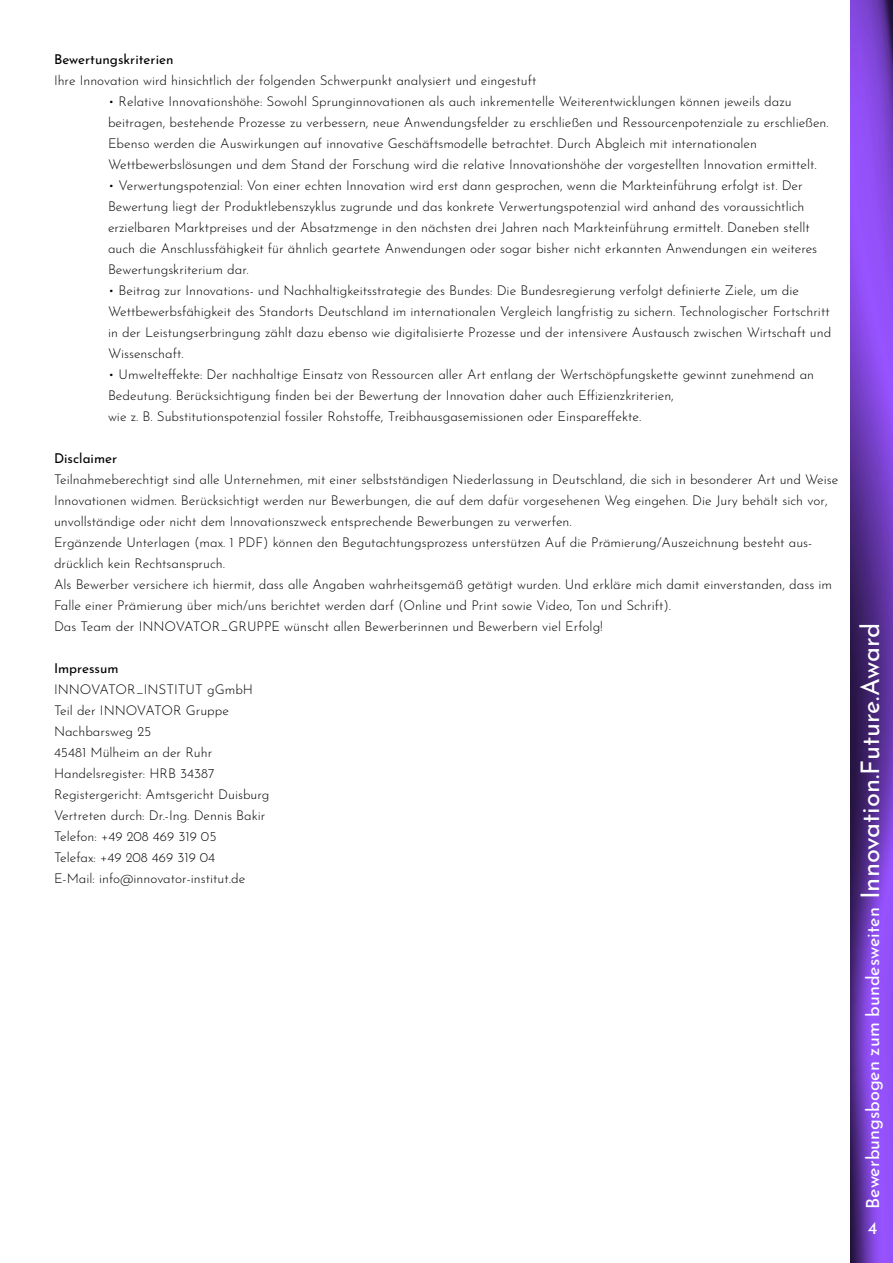
<style>
.page{position:relative;width:893px;height:1263px;background:#fff}
.page>*{position:absolute;margin:0;border:0;box-sizing:border-box;transform-origin:0 0}
.t1{font:18px "Josefin Sans";color:#fff}
.t2{font:300 13.5px/21px "Josefin Sans";color:#000}
.t3{font:13.5px "Josefin Sans";color:#000}
.s1{font-size:25.5px}
</style>
<div class="page">
<img style="left:850px;top:0;width:43px;height:1263px">
<p class="t3" style="left:54px;top:49px;width:121px">Bewertungskriterien</p>
<p class="t2" style="left:54px;top:69px;width:484px">Ihre Innovation wird hinsichtlich der folgenden Schwerpunkt analysiert und eingestuft</p>
<p class="t2" style="left:108px;top:90px;width:722px">• Relative Innovationshöhe: Sowohl Sprunginnovationen als auch inkrementelle Weiterentwicklungen können jeweils dazu beitragen, bestehende Prozesse zu verbessern, neue Anwendungsfelder zu erschließen und Ressourcenpotenziale zu erschließen.<br>Ebenso werden die Auswirkungen auf innovative Geschäftsmodelle betrachtet. Durch Abgleich mit internationalen Wettbewerbslösungen und dem Stand der Forschung wird die relative Innovationshöhe der vorgestellten Innovation ermittelt.</p>
<p class="t2" style="left:108px;top:174px;width:711px">• Verwertungspotenzial: Von einer echten Innovation wird erst dann gesprochen, wenn die Markteinführung erfolgt ist. Der Bewertung liegt der Produktlebenszyklus zugrunde und das konkrete Verwertungspotenzial wird anhand des voraussichtlich erzielbaren Marktpreises und der Absatzmenge in den nächsten drei Jahren nach Markteinführung ermittelt. Daneben stellt auch die Anschlussfähigkeit für ähnlich geartete Anwendungen oder sogar bisher nicht erkannten Anwendungen ein weiteres Bewertungskriterium dar.</p>
<p class="t2" style="left:108px;top:279px;width:725px">• Beitrag zur Innovations- und Nachhaltigkeitsstrategie des Bundes: Die Bundesregierung verfolgt definierte Ziele, um die Wettbewerbsfähigkeit des Standorts Deutschland im internationalen Vergleich langfristig zu sichern. Technologischer Fortschritt in der Leistungserbringung zählt dazu ebenso wie digitalisierte Prozesse und der intensivere Austausch zwischen Wirtschaft und Wissenschaft.</p>
<p class="t2" style="left:108px;top:363px;width:708px">• Umwelteffekte: Der nachhaltige Einsatz von Ressourcen aller Art entlang der Wertschöpfungskette gewinnt zunehmend an<br>Bedeutung. Berücksichtigung finden bei der Bewertung der Innovation daher auch Effizienzkriterien,<br>wie z. B. Substitutionspotenzial fossiler Rohstoffe, Treibhausgasemissionen oder Einspareffekte.</p>
<p class="t3" style="left:54px;top:448px;width:65px">Disclaimer</p>
<p class="t2" style="left:54px;top:468px;width:786px">Teilnahmeberechtigt sind alle Unternehmen, mit einer selbstständigen Niederlassung in Deutschland, die sich in besonderer Art und Weise Innovationen widmen. Berücksichtigt werden nur Bewerbungen, die auf dem dafür vorgesehenen Weg eingehen. Die Jury behält sich vor, unvollständige oder nicht dem Innovationszweck entsprechende Bewerbungen zu verwerfen.<br>Ergänzende Unterlagen (max. 1 PDF) können den Begutachtungsprozess unterstützen Auf die Prämierung/Auszeichnung besteht aus&shy;drücklich kein Rechtsanspruch.<br>Als Bewerber versichere ich hiermit, dass alle Angaben wahrheitsgemäß getätigt wurden. Und erkläre mich damit einverstanden, dass im Falle einer Prämierung über mich/uns berichtet werden darf (Online und Print sowie Video, Ton und Schrift).<br>Das Team der INNOVATOR_GRUPPE wünscht allen Bewerberinnen und Bewerbern viel Erfolg!</p>
<p class="t3" style="left:54px;top:658px;width:66px">Impressum</p>
<p class="t2" style="left:54px;top:678px;width:217px">INNOVATOR_INSTITUT gGmbH<br>Teil der INNOVATOR Gruppe<br>Nachbarsweg 25<br>45481 Mülheim an der Ruhr<br>Handelsregister: HRB 34387<br>Registergericht: Amtsgericht Duisburg<br>Vertreten durch: Dr.-Ing. Dennis Bakir<br>Telefon: +49 208 469 319 05<br>Telefax: +49 208 469 319 04<br>E-Mail: info@innovator-institut.de</p>
<h1 class="t1" style="left:859px;top:1209px;width:587px;rotate:-90deg">Bewerbungsbogen zum bundesweiten <span class="s1">Innovation.Future.Award</span></h1>
<h1 class="t1" style="left:868px;top:1214px;width:11px">4</h1>
</div>
